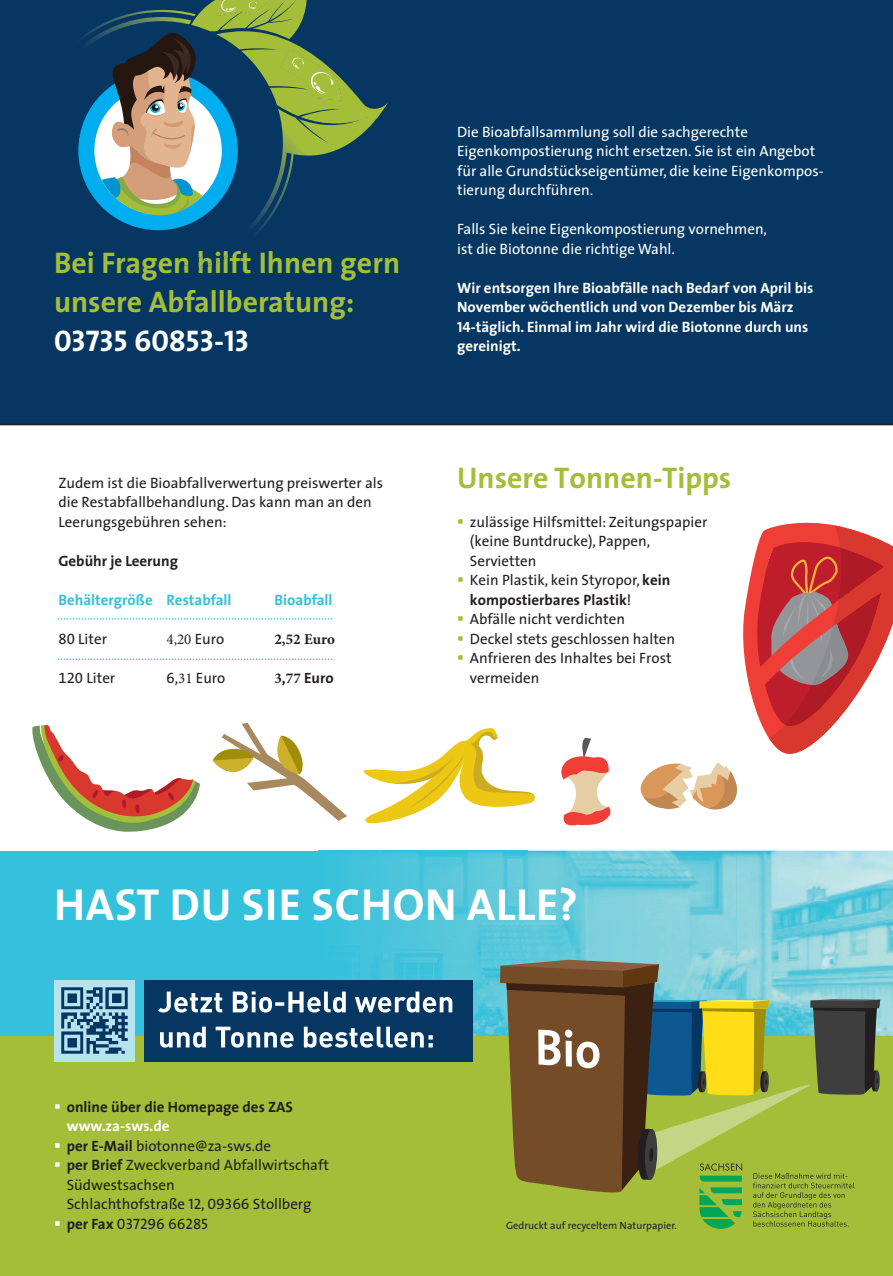
<style>
.page{position:relative;width:893px;height:1276px;background:#fff}
.page>*{position:absolute;margin:0;border:0;box-sizing:border-box;transform-origin:0 0}
.t1{font:700 45.15px "The Sans";letter-spacing:.015em;color:#fff}
.t2{font:700 30px/39px "The Sans";color:#a4be39}
.t3{font:30px "The Sans Bold Caps";color:#fff}
.t4{font:15px/19.5px "The Sans";color:#231f20}
.t5{font:15px/19.5px "The Sans";color:#fff}
.t6{font:700 15px/19.5px "The Sans";color:#fff}
.t7{font:700 15px/19.5px "The Sans";color:#231f20}
.t8{font:700 15px "The Sans";color:#34c1db}
.t9{font:15px "The Sans Regular Caps";color:#231f20}
.t10{font:15px "Minion Pro";color:#231f20}
.t11{font:700 15px "Minion Pro";color:#231f20}
.t12{font:10.5px "The Sans";color:#231f20}
.s1{font-family:"The Sans Regular Expert"}
.s2{font-family:"The Sans"}
.s3{font-family:"Minion Pro"}
.s4{font-family:"The Sans Bold Caps";font-weight:400}
.s5{color:#a4be39}
.s6{font-weight:700}
.s7{color:#fff}
.s8{font-family:"The Sans Regular Caps"}
.s9{font-family:"The Sans";font-weight:700}
</style>
<div class="page">
<div style="left:0;top:850px;width:893px;height:262px;background:#34c1db"></div>
<img style="left:344px;top:850px;width:549px;height:186px">
<div style="left:0;top:1036px;width:893px;height:240px;background:#a4be39"></div>
<div style="left:54px;top:980px;width:81px;height:81px;background:#b7e3ef"></div>
<img style="left:61px;top:987px;width:67px;height:67px">
<div style="left:144px;top:980px;width:329px;height:81px;background:#053762"></div>
<svg style="left:160px;top:1026px;width:273px;height:21px"></svg>
<svg style="left:158px;top:991px;width:294px;height:21px"></svg>
<div style="left:0;top:0;width:893px;height:425px;background:#053762"></div>
<svg style="left:561px;top:738px;width:50px;height:88px"></svg>
<svg style="left:213px;top:723px;width:134px;height:98px"></svg>
<svg style="left:640px;top:522px;width:253px;height:288px"></svg>
<svg style="left:363px;top:728px;width:172px;height:95px"></svg>
<svg style="left:32px;top:725px;width:168px;height:107px"></svg>
<svg style="left:500px;top:959px;width:380px;height:270px"></svg>
<svg style="left:58px;top:618px;width:274px;height:1px"></svg>
<svg style="left:58px;top:658px;width:274px;height:2px"></svg>
<svg style="left:191px;top:0;width:198px;height:251px;background:#295558"></svg>
<svg style="left:178px;top:251px;width:60px;height:23px"></svg>
<svg style="left:281px;top:50px;width:61px;height:50px;background:#8ba847"></svg>
<svg style="left:66px;top:0;width:201px;height:230px;background:#4e7680"></svg>
<h2 class="t2" style="left:54px;top:243px;width:348px">Bei Fragen hilft Ihnen gern unsere Abfallberatung:</h2>
<h2 class="t3" style="left:54px;top:316px;width:197px">03735 60853-13</h2>
<p class="t4" style="left:58px;top:472px;width:326px">Zudem ist die Bioabfallverwertung preiswerter als die Restabfallbehandlung. Das kann man an den<br>Leerungsgebühren sehen:</p>
<p class="t7" style="left:58px;top:550px;width:121px">Gebühr je Leerung</p>
<p class="t8" style="left:58px;top:587px;width:175px">Behältergröße Restabfall</p>
<p class="t8" style="left:274px;top:587px;width:60px">Bioabfall</p>
<p class="t4" style="left:58px;top:628px;width:50px"><span class="s1">80</span> Liter</p>
<p class="t10" style="left:166px;top:629px;width:59px">4,20 <span class="s2">Euro</span></p>
<p class="t11" style="left:274px;top:628px;width:62px">2,52 Euro</p>
<p class="t4" style="left:58px;top:667px;width:58px"><span class="s1">120</span> Liter</p>
<p class="t4" style="left:166px;top:667px;width:60px"><span class="s1">6,</span><span class="s3">31</span> Euro</p>
<p class="t7" style="left:274px;top:667px;width:61px"><span class="s3">3</span><span class="s4">,</span><span class="s3">77</span> Euro</p>
<p class="t5" style="left:457px;top:121px;width:368px">Die Bioabfallsammlung soll die sachgerechte Eigenkompostierung nicht ersetzen. Sie ist ein Angebot für alle Grundstückseigentümer, die keine Eigenkompos&shy;tierung durchführen.</p>
<p class="t5" style="left:457px;top:219px;width:311px">Falls Sie keine Eigenkompostierung vornehmen, ist die Biotonne die richtige Wahl.</p>
<p class="t6" style="left:457px;top:277px;width:358px">Wir entsorgen Ihre Bioabfälle nach Bedarf von April bis November wöchentlich und von Dezember bis März <span class="s4">14</span>-täglich. Einmal im Jahr wird die Biotonne durch uns gereinigt.</p>
<h2 class="t2" style="left:457px;top:457px;width:276px">Unsere Tonnen-Tipps</h2>
<p class="t4" style="left:470px;top:511px;width:239px;text-indent:-13px"><span class="s5">▪</span> zulässige Hilfsmittel: Zeitungspapier (keine Buntdrucke), Pappen,<br>Servietten</p>
<p class="t4" style="left:470px;top:570px;width:202px;text-indent:-13px"><span class="s5">▪</span> Kein Plastik, kein Styropor, <span class="s6">kein kompostierbares Plastik</span>!</p>
<p class="t4" style="left:457px;top:609px;width:169px"><span class="s5">▪</span> Abfälle nicht verdichten</p>
<p class="t4" style="left:457px;top:628px;width:219px"><span class="s5">▪</span> Deckel stets geschlossen halten</p>
<p class="t4" style="left:470px;top:648px;width:203px;text-indent:-13px"><span class="s5">▪</span> Anfrieren des Inhaltes bei Frost vermeiden</p>
<h1 class="t1" style="left:54px;top:867px;width:525px">HAST DU SIE SCHON ALLE?</h1>
<p class="t7" style="left:67px;top:1096px;width:228px;text-indent:-13px"><span class="s7">▪</span> online über die Homepage des ZAS <span class="s7">www.za-sws.de</span></p>
<p class="t4" style="left:54px;top:1135px;width:219px"><span class="s7">▪</span> <span class="s6">per E-Mail</span> biotonne@za-sws.de</p>
<p class="t4" style="left:67px;top:1155px;width:264px;text-indent:-13px"><span class="s7">▪</span> <span class="s6">per Brief</span> Zweckverband Abfallwirtschaft<br>Südwestsachsen<br>Schlachthofstraße <span class="s8">12, 09366</span> Stollberg</p>
<p class="t9" style="left:54px;top:1215px;width:156px"><span class="s7">▪</span> <span class="s9">per Fax</span> 037296 66285</p>
<p class="t12" style="left:506px;top:1216px;width:172px">Gedruckt auf recyceltem Naturpapier.</p>
</div>
